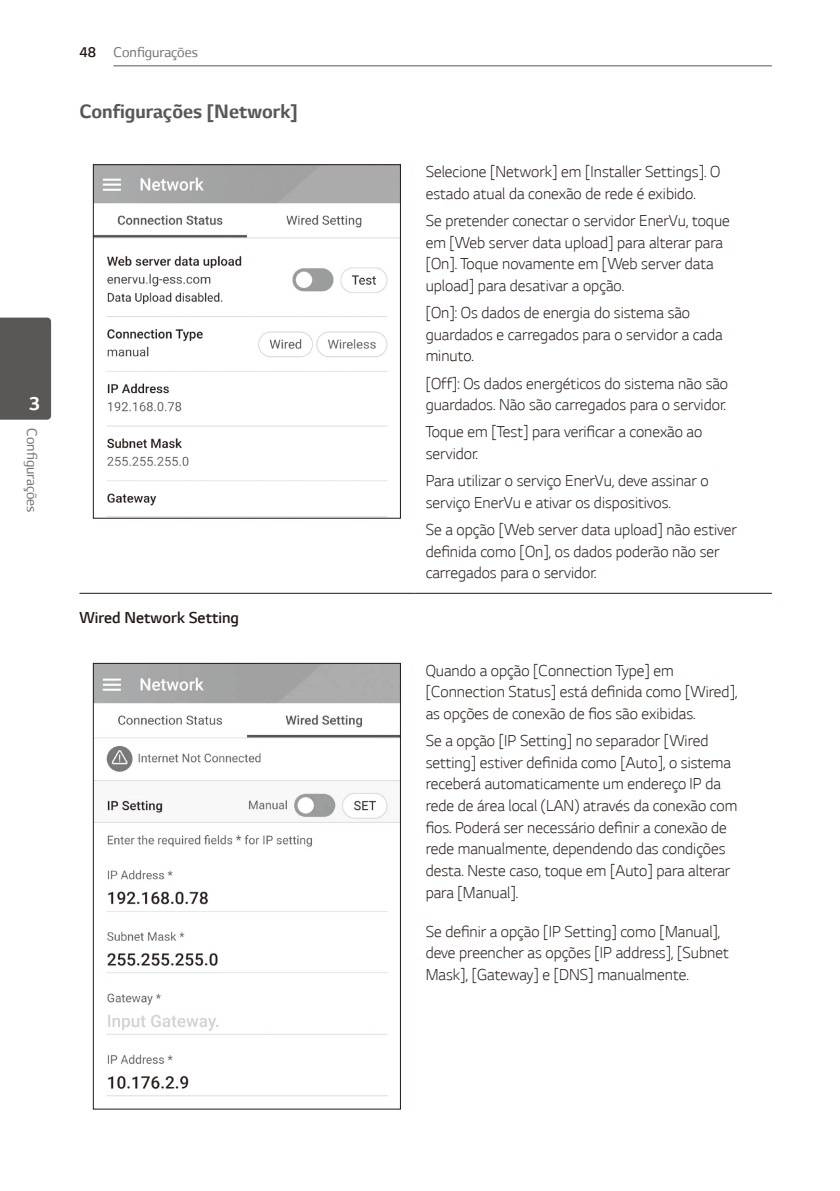
<style>
.page{position:relative;width:840px;height:1191px;background:#fff}
.page>*{position:absolute;margin:0;border:0;box-sizing:border-box;transform-origin:0 0}
.Title_3{font:700 22px "LG Smart";color:#595857}
.t1{font:700 21px "LG Smart";color:#fff}
.Content_text_Light{font:300 18px/21.6px "LG Smart";color:#231916}
.Content_text_SemiBold{font:300 18px "LG Smart";color:#231916}
.t2{font:16px "LG Smart";color:#727272}
.s1{font-weight:300;color:#231916}
</style>
<div class="page">
<hr style="left:113px;top:65px;width:658px;height:1px;background:#595857">
<div style="left:0;top:317px;width:51px;height:103px;background:#595857"></div>
<hr style="left:79px;top:593px;width:335px;height:1px;background:#231916">
<hr style="left:414px;top:593px;width:357px;height:1px;background:#231916">
<img style="left:95px;top:166px;width:303px;height:351px">
<div style="left:93px;top:164px;width:307px;height:355px;border:1px solid #231916"></div>
<img style="left:95px;top:665px;width:303px;height:431px">
<div style="left:93px;top:663px;width:307px;height:446px;border:1px solid #231916"></div>
<p class="t2" style="left:79px;top:43px;width:120px"><span class="s1">48</span> Configurações</p>
<p class="Title_3" style="left:79px;top:99px;width:219px">Configurações [Network]</p>
<p class="t1" style="left:29px;top:392px;width:12px">3</p>
<p class="t2" style="left:41px;top:428px;width:86px;rotate:90deg">Configurações</p>
<p class="Content_text_SemiBold" style="left:79px;top:608px;width:161px">Wired Network Setting</p>
<p class="Content_text_Light" style="left:425px;top:161px;width:296px">Selecione [Network] em [Installer Settings]. O estado atual da conexão de rede é exibido.</p>
<p class="Content_text_Light" style="left:425px;top:210px;width:305px">Se pretender conectar o servidor EnerVu, toque em [Web server data upload] para alterar para [On]. Toque novamente em [Web server data upload] para desativar a opção.</p>
<p class="Content_text_Light" style="left:425px;top:302px;width:298px">[On]: Os dados de energia do sistema são guardados e carregados para o servidor a cada minuto.</p>
<p class="Content_text_Light" style="left:425px;top:372px;width:304px">[Off]: Os dados energéticos do sistema não são guardados. Não são carregados para o servidor.</p>
<p class="Content_text_Light" style="left:425px;top:421px;width:278px">Toque em [Test] para verificar a conexão ao servidor.</p>
<p class="Content_text_Light" style="left:425px;top:470px;width:284px">Para utilizar o serviço EnerVu, deve assinar o serviço EnerVu e ativar os dispositivos.</p>
<p class="Content_text_Light" style="left:425px;top:519px;width:312px">Se a opção [Web server data upload] não estiver definida como [On], os dados poderão não ser carregados para o servidor.</p>
<p class="Content_text_Light" style="left:425px;top:659px;width:313px">Quando a opção [Connection Type] em [Connection Status] está definida como [Wired], as opções de conexão de fios são exibidas.</p>
<p class="Content_text_Light" style="left:425px;top:730px;width:313px">Se a opção [IP Setting] no separador [Wired setting] estiver definida como [Auto], o sistema receberá automaticamente um endereço IP da rede de área local (LAN) através da conexão com fios. Poderá ser necessário definir a conexão de rede manualmente, dependendo das condições desta. Neste caso, toque em [Auto] para alterar para [Manual].</p>
<p class="Content_text_Light" style="left:425px;top:920px;width:304px">Se definir a opção [IP Setting] como [Manual], deve preencher as opções [IP address], [Subnet<br>Mask], [Gateway] e [DNS] manualmente.</p>
</div>
